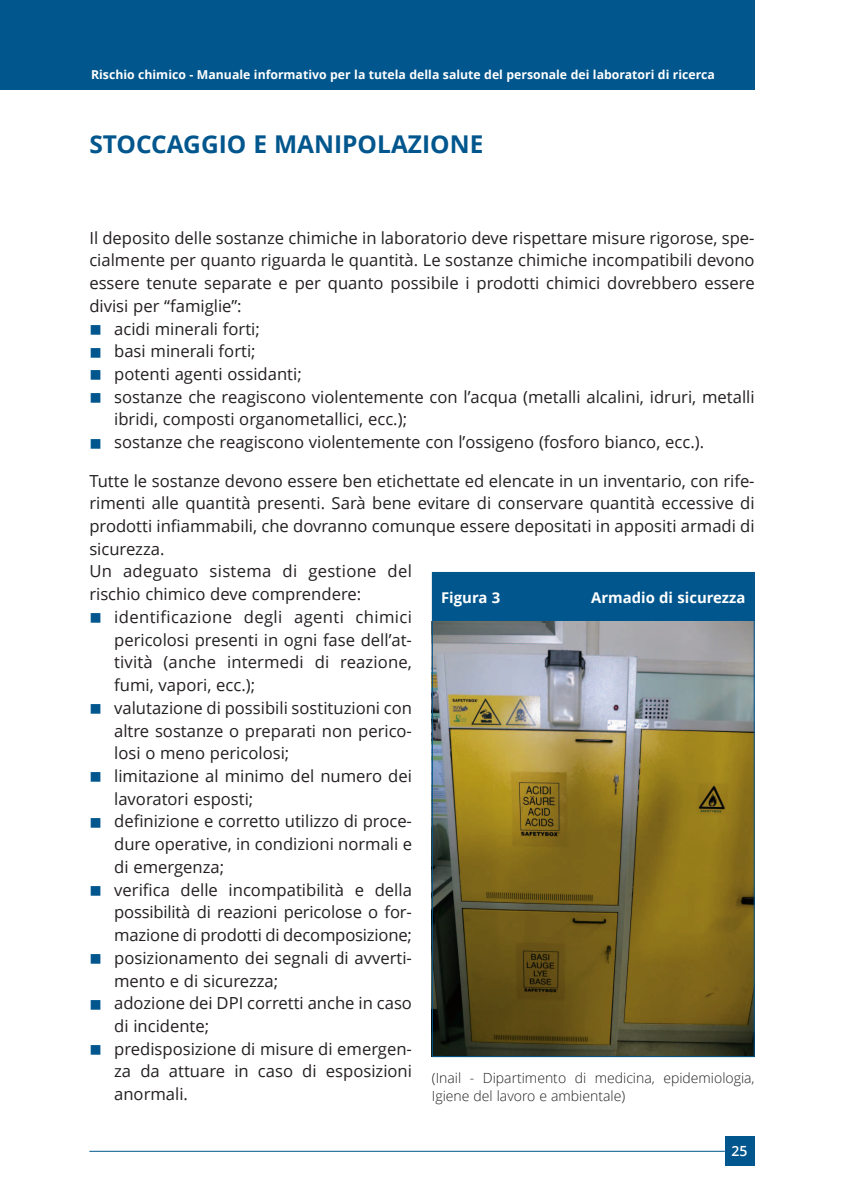
<style>
.page{position:relative;width:844px;height:1191px;background:#fff}
.page>*{position:absolute;margin:0;border:0;box-sizing:border-box;transform-origin:0 0}
.t1{font:700 24.5px "Open Sans";color:#01568d}
.t2{font:16.62px/22.8px "Open Sans";color:#231f20;text-align:justify}
.t3{font:700 14.88px "Open Sans";color:#fff}
.t4{font:300 14px/17.5px "Open Sans";color:#231f20}
.t5{font:600 14px "Open Sans";color:#fff}
.t6{font:700 12.25px "Open Sans";color:#fff}
.s1{color:#01568d}
</style>
<div class="page">
<div style="left:724px;top:1136px;width:30px;height:30px;background:#01568d"></div>
<hr style="left:89px;top:1150px;width:635px;height:1px;background:#01568d">
<div style="left:0;top:0;width:754px;height:89px;background:#01568d"></div>
<div style="left:432px;top:572px;width:322px;height:49px;background:#01568d"></div>
<img style="left:434px;top:621px;width:318px;height:434px">
<div style="left:432px;top:572px;width:322px;height:485px;border:1px solid #01568d"></div>
<p class="t6" style="left:91px;top:66px;width:625px">Rischio chimico - Manuale informativo per la tutela della salute del personale dei laboratori di ricerca</p>
<p class="t1" style="left:89px;top:127px;width:395px">STOCCAGGIO E MANIPOLAZIONE</p>
<p class="t2" style="left:89px;top:226px;width:666px">Il deposito delle sostanze chimiche in laboratorio deve rispettare misure rigorose, spe&shy;cialmente per quanto riguarda le quantità. Le sostanze chimiche incompatibili devono essere tenute separate e per quanto possibile i prodotti chimici dovrebbero essere divisi per “famiglie”:</p>
<p class="t2" style="left:89px;top:317px;width:172px"><span class="s1">■</span> acidi minerali forti;</p>
<p class="t2" style="left:89px;top:339px;width:168px"><span class="s1">■</span> basi minerali forti;</p>
<p class="t2" style="left:89px;top:362px;width:214px"><span class="s1">■</span> potenti agenti ossidanti;</p>
<p class="t2" style="left:114px;top:385px;width:641px;text-indent:-25px"><span class="s1">■</span> sostanze che reagiscono violentemente con l’acqua (metalli alcalini, idruri, metalli ibridi, composti organometallici, ecc.);</p>
<p class="t2" style="left:89px;top:430px;width:616px"><span class="s1">■</span> sostanze che reagiscono violentemente con l’ossigeno (fosforo bianco, ecc.).</p>
<p class="t2" style="left:89px;top:469px;width:666px">Tutte le sostanze devono essere ben etichettate ed elencate in un inventario, con rife&shy;rimenti alle quantità presenti. Sarà bene evitare di conservare quantità eccessive di prodotti infiammabili, che dovranno comunque essere depositati in appositi armadi di sicurezza.</p>
<p class="t2" style="left:89px;top:559px;width:324px">Un adeguato sistema di gestione del rischio chimico deve comprendere:</p>
<p class="t2" style="left:114px;top:605px;width:299px;text-indent:-25px"><span class="s1">■</span> identificazione degli agenti chimici pericolosi presenti in ogni fase dell’at&shy;tività (anche intermedi di reazione, fumi, vapori, ecc.);</p>
<p class="t2" style="left:114px;top:696px;width:299px;text-indent:-25px"><span class="s1">■</span> valutazione di possibili sostituzioni con altre sostanze o preparati non perico&shy;losi o meno pericolosi;</p>
<p class="t2" style="left:114px;top:764px;width:299px;text-indent:-25px"><span class="s1">■</span> limitazione al minimo del numero dei lavoratori esposti;</p>
<p class="t2" style="left:114px;top:809px;width:299px;text-indent:-25px"><span class="s1">■</span> definizione e corretto utilizzo di proce&shy;dure operative, in condizioni normali e di emergenza;</p>
<p class="t2" style="left:114px;top:877px;width:299px;text-indent:-25px"><span class="s1">■</span> verifica delle incompatibilità e della possibilità di reazioni pericolose o for&shy;mazione di prodotti di decomposizione;</p>
<p class="t2" style="left:114px;top:946px;width:299px;text-indent:-25px"><span class="s1">■</span> posizionamento dei segnali di avverti&shy;mento e di sicurezza;</p>
<p class="t2" style="left:114px;top:991px;width:299px;text-indent:-25px"><span class="s1">■</span> adozione dei DPI corretti anche in caso di incidente;</p>
<p class="t2" style="left:114px;top:1036px;width:299px;text-indent:-25px"><span class="s1">■</span> predisposizione di misure di emergen&shy;za da attuare in caso di esposizioni anormali.</p>
<p class="t3" style="left:441px;top:587px;width:61px">Figura 3</p>
<p class="t3" style="left:591px;top:587px;width:156px">Armadio di sicurezza</p>
<p class="t4" style="left:432px;top:1069px;width:324px">(Inail - Dipartimento di medicina, epidemiologia,<br>Igiene del lavoro e ambientale)</p>
<p class="t5" style="left:731px;top:1141px;width:17px">25</p>
</div>
